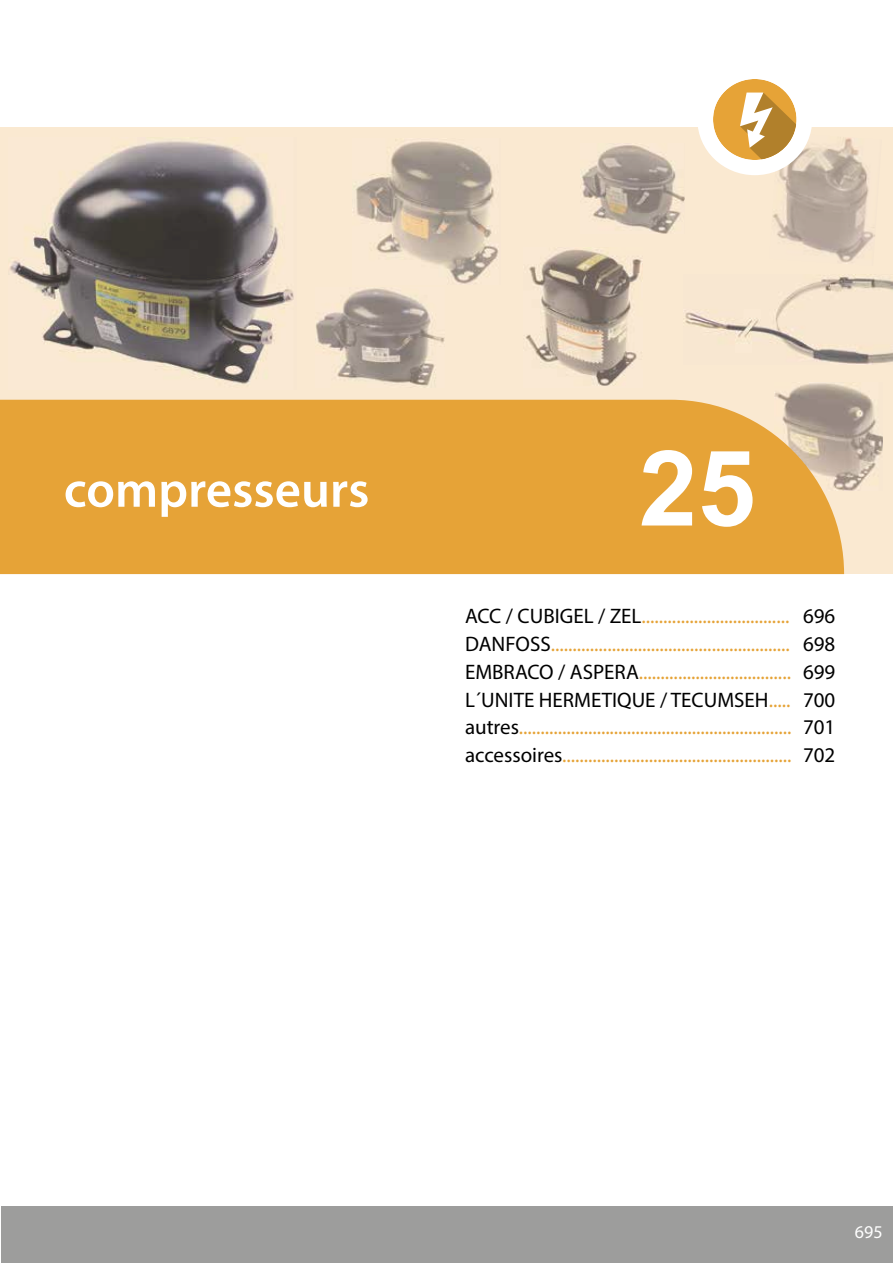
<style>
.page{position:relative;width:893px;height:1263px;background:#fff}
.page>*{position:absolute;margin:0;border:0;box-sizing:border-box;transform-origin:0 0}
.t1{font:700 105px "Arial";color:#fff}
.t2{font:600 51px "Myriad Pro";color:#fff}
.t3{font:21px/27.8px "Myriad Pro";color:#e6a337;text-align:justify}
.t4{font:18px "Myriad Pro";color:#fff}
.s1{color:#000}
</style>
<div class="page">
<div style="left:0;top:128px;width:893px;height:446px;background:#fae9d1"></div>
<img style="left:352px;top:139px;width:147px;height:146px">
<img style="left:526px;top:249px;width:116px;height:137px">
<img style="left:775px;top:383px;width:108px;height:107px">
<img style="left:9px;top:141px;width:285px;height:243px">
<img style="left:769px;top:132px;width:106px;height:132px">
<img style="left:316px;top:288px;width:129px;height:98px">
<img style="left:581px;top:144px;width:104px;height:90px">
<img style="left:685px;top:277px;width:208px;height:88px">
<div style="left:0;top:400px;width:844px;height:174px;background:#e6a337"></div>
<div style="left:1px;top:1206px;width:892px;height:57px;background:#9d9d9c"></div>
<div style="left:697px;top:64px;width:115px;height:111px;background:#fff;border-radius:50%"></div>
<div style="left:713px;top:79px;width:83px;height:81px;background:#e6a337;border-radius:50%"></div>
<svg style="left:740px;top:93px;width:56px;height:66px"></svg>
<h2 class="t2" style="left:64px;top:457px;width:307px">compresseurs</h2>
<h1 class="t1" style="left:639px;top:419px;width:118px">25</h1>
<p class="t3" style="left:465px;top:602px;width:372px"><span class="s1">ACC / CUBIGEL / ZEL</span>.................................. <span class="s1">696<br>DANFOSS</span>....................................................... <span class="s1">698<br>EMBRACO / ASPERA</span>................................... <span class="s1">699<br>L´UNITE HERMETIQUE / TECUMSEH</span>..... <span class="s1">700 autres</span>............................................................... <span class="s1">701 accessoires</span>..................................................... <span class="s1">702</span></p>
<p class="t4" style="left:855px;top:1220px;width:29px">695</p>
</div>
